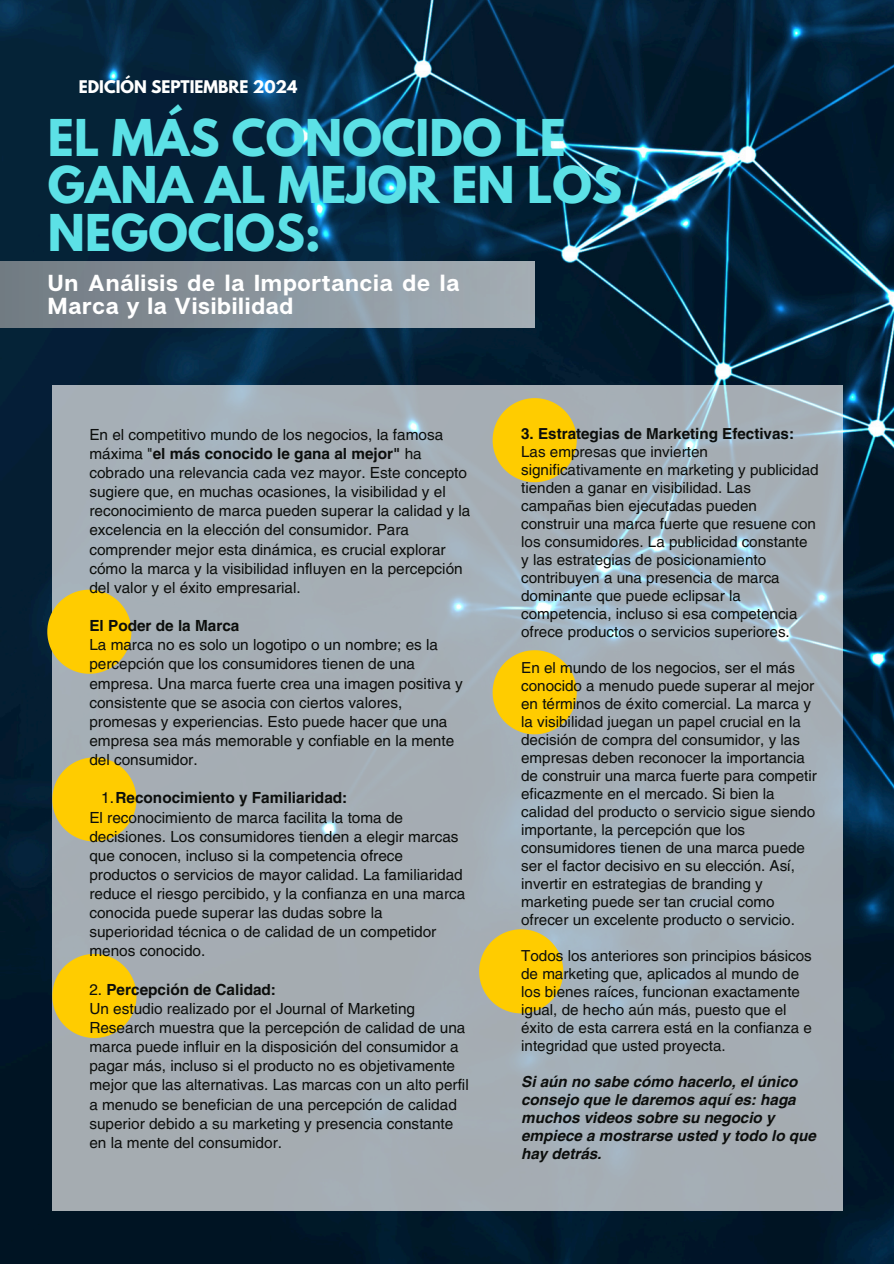
<style>
.page{position:relative;width:894px;height:1264px;background:#fff}
.page>*{position:absolute;margin:0;border:0;box-sizing:border-box;transform-origin:0 0}
.t1{font:700 45px/47.4px "League Spartan";color:#5ce1e6}
.t2{font:700 23.1px/23.7px "Articulat CF";letter-spacing:.03em;color:#fff}
.t3{font:700 15.45px "League Spartan";color:#fff}
.t4{font:15.3px/19.2px "Helvetica LT Pro";color:#0c0e0c}
.t5{font:700 15.3px "Helvetica LT Pro";color:#0c0e0c}
.t6{font:15.15px/18px "Helvetica LT Pro";color:#0c0e0c}
.t7{font:italic 700 15.15px/18px "Helvetica LT Pro";color:#0c0e0c}
.t8{font:700 15.15px "Helvetica LT Pro";color:#0c0e0c}
.s1{font-weight:700}
.s2{font-weight:400}
</style>
<div class="page">
<img style="left:0;top:0;width:893px;height:1263px">
<div style="left:52px;top:384px;width:790px;height:826px;background:#a5adb4"></div>
<div style="left:0;top:261px;width:534px;height:66px;background:linear-gradient(to right,#717a82,#a5b0b9)"></div>
<svg style="left:47px;top:589px;width:84px;height:84px"></svg>
<svg style="left:52px;top:757px;width:84px;height:84px"></svg>
<svg style="left:52px;top:953px;width:84px;height:85px"></svg>
<svg style="left:492px;top:398px;width:84px;height:84px"></svg>
<svg style="left:492px;top:650px;width:84px;height:84px"></svg>
<svg style="left:479px;top:929px;width:84px;height:84px"></svg>
<p class="t3" style="left:79px;top:79px;width:220px">EDICIÓN SEPTIEMBRE 2024</p>
<h3 class="t1" style="left:48px;top:120px;width:575px">EL MÁS CONOCIDO LE<br>GANA AL MEJOR EN LOS<br>NEGOCIOS:</h3>
<h1 class="t2" style="left:48px;top:270px;width:413px">Un Análisis de la Importancia de la<br>Marca y la Visibilidad</h1>
<h2 class="t4" style="left:89px;top:426px;width:382px">En el competitivo mundo de los negocios, la famosa máxima "<span class="s1">el más conocido le gana al mejor"</span> ha cobrado una relevancia cada vez mayor. Este concepto sugiere que, en muchas ocasiones, la visibilidad y el reconocimiento de marca pueden superar la calidad y la excelencia en la elección del consumidor. Para comprender mejor esta dinámica, es crucial explorar cómo la marca y la visibilidad influyen en la percepción del valor y el éxito empresarial.</h2>
<p class="t5" style="left:89px;top:620px;width:151px">El Poder de la Marca</p>
<p class="t4" style="left:89px;top:636px;width:375px">La marca no es solo un logotipo o un nombre; es la percepción que los consumidores tienen de una empresa. Una marca fuerte crea una imagen positiva y consistente que se asocia con ciertos valores, promesas y experiencias. Esto puede hacer que una empresa sea más memorable y confiable en la mente del consumidor.</p>
<p class="t5" style="left:101px;top:792px;width:248px"><span class="s2">1.</span>Reconocimiento y Familiaridad:</p>
<p class="t4" style="left:89px;top:809px;width:377px">El reconocimiento de marca facilita la toma de decisiones. Los consumidores tienden a elegir marcas que conocen, incluso si la competencia ofrece productos o servicios de mayor calidad. La familiaridad reduce el riesgo percibido, y la confianza en una marca conocida puede superar las dudas sobre la superioridad técnica o de calidad de un competidor menos conocido.</p>
<p class="t5" style="left:89px;top:983px;width:188px"><span class="s2">2.</span> Percepción de Calidad:</p>
<p class="t4" style="left:89px;top:1000px;width:381px">Un estudio realizado por el Journal of Marketing Research muestra que la percepción de calidad de una marca puede influir en la disposición del consumidor a pagar más, incluso si el producto no es objetivamente mejor que las alternativas. Las marcas con un alto perfil a menudo se benefician de una percepción de calidad superior debido a su marketing y presencia constante en la mente del consumidor.</p>
<p class="t8" style="left:521px;top:428px;width:274px">3. Estrategias de Marketing Efectivas:</p>
<p class="t6" style="left:521px;top:444px;width:299px">Las empresas que invierten significativamente en marketing y publicidad tienden a ganar en visibilidad. Las campañas bien ejecutadas pueden construir una marca fuerte que resuene con los consumidores. La publicidad constante y las estrategias de posicionamiento contribuyen a una presencia de marca dominante que puede eclipsar la competencia, incluso si esa competencia ofrece productos o servicios superiores.</p>
<p class="t6" style="left:521px;top:660px;width:297px">En el mundo de los negocios, ser el más conocido a menudo puede superar al mejor en términos de éxito comercial. La marca y la visibilidad juegan un papel crucial en la decisión de compra del consumidor, y las empresas deben reconocer la importancia de construir una marca fuerte para competir eficazmente en el mercado. Si bien la calidad del producto o servicio sigue siendo importante, la percepción que los consumidores tienen de una marca puede ser el factor decisivo en su elección. Así, invertir en estrategias de branding y marketing puede ser tan crucial como ofrecer un excelente producto o servicio.</p>
<p class="t6" style="left:521px;top:948px;width:292px">Todos los anteriores son principios básicos de marketing que, aplicados al mundo de los bienes raíces, funcionan exactamente igual, de hecho aún más, puesto que el éxito de esta carrera está en la confianza e integridad que usted proyecta.</p>
<p class="t7" style="left:521px;top:1074px;width:296px">Si aún no sabe cómo hacerlo, el único consejo que le daremos aquí es: haga muchos videos sobre su negocio y empiece a mostrarse usted y todo lo que hay detrás.</p>
</div>
